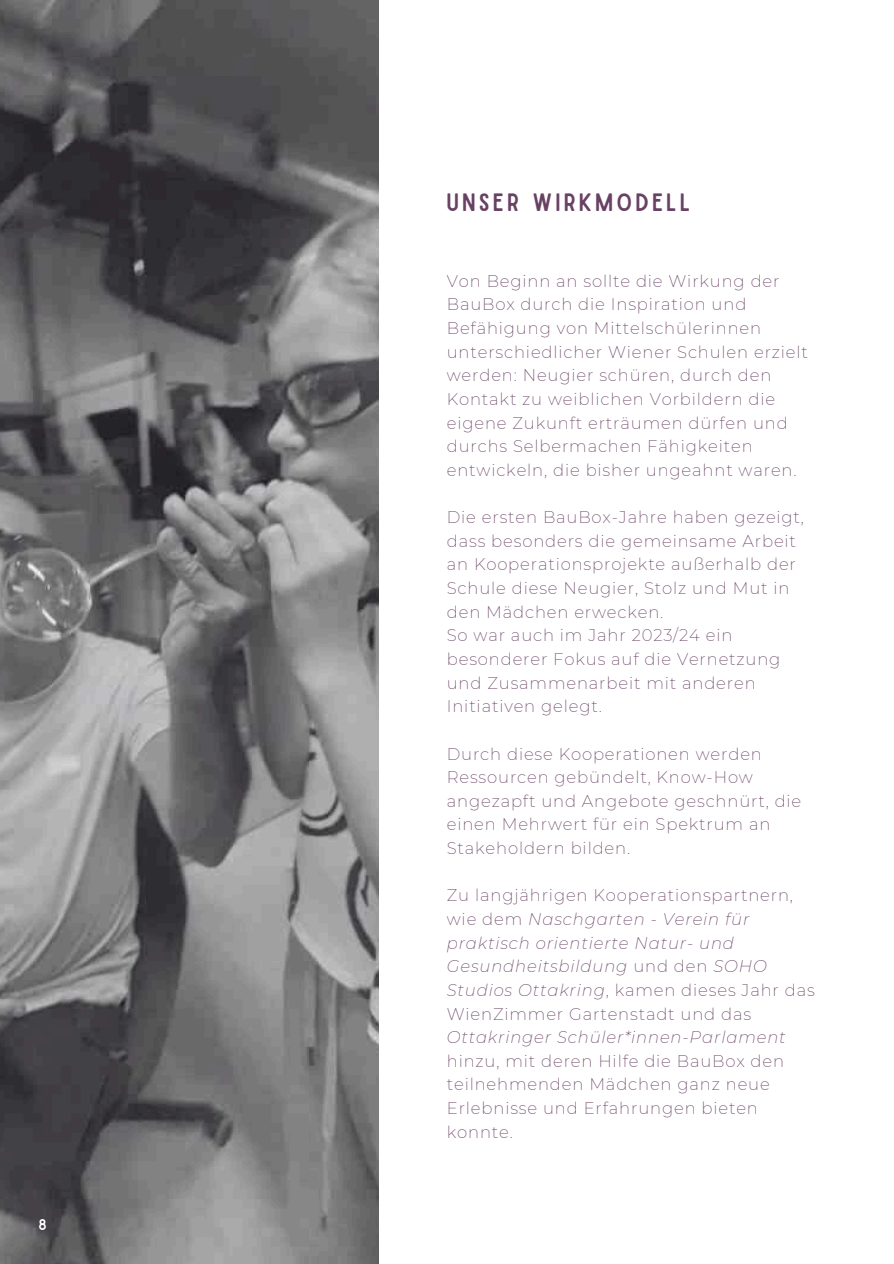
<style>
.page{position:relative;width:894px;height:1264px;background:#fff}
.page>*{position:absolute;margin:0;border:0;box-sizing:border-box;transform-origin:0 0}
.t1{font:24px "Sailors";letter-spacing:.13em;color:#684163}
.t2{font:200 16.5px/23.7px "Montserrat";letter-spacing:.05em;color:#684163}
.t3{font:15px "Sailors";color:#fff}
.s1{font-style:italic}
</style>
<div class="page">
<img style="left:0;top:0;width:378px;height:1263px">
<p class="t3" style="left:38px;top:1218px;width:10px">8</p>
<p class="t1" style="left:446px;top:193px;width:245px">UNSER WIRKMODELL</p>
<h1 class="t2" style="left:446px;top:269px;width:362px">Von Beginn an sollte die Wirkung der BauBox durch die Inspiration und Befähigung von Mittelschülerinnen unterschiedlicher Wiener Schulen erzielt werden: Neugier schüren, durch den Kontakt zu weiblichen Vorbildern die eigene Zukunft erträumen dürfen und durchs Selbermachen Fähigkeiten entwickeln, die bisher ungeahnt waren.</h1>
<p class="t2" style="left:446px;top:505px;width:358px">Die ersten BauBox-Jahre haben gezeigt, dass besonders die gemeinsame Arbeit an Kooperationsprojekte außerhalb der Schule diese Neugier, Stolz und Mut in den Mädchen erwecken.</p>
<p class="t2" style="left:446px;top:623px;width:335px">So war auch im Jahr 2023/24 ein besonderer Fokus auf die Vernetzung und Zusammenarbeit mit anderen<br>Initiativen gelegt.</p>
<p class="t2" style="left:446px;top:741px;width:356px">Durch diese Kooperationen werden<br>Ressourcen gebündelt, Know-How angezapft und Angebote geschnürt, die einen Mehrwert für ein Spektrum an<br>Stakeholdern bilden.</p>
<p class="t2" style="left:446px;top:883px;width:369px">Zu langjährigen Kooperationspartnern, wie dem <span class="s1">Naschgarten - Verein für praktisch orientierte Natur- und Gesundheitsbildung</span> und den <span class="s1">SOHO Studios Ottakring</span>, kamen dieses Jahr das WienZimmer Gartenstadt und das <span class="s1">Ottakringer Schüler*innen-Parlament </span>hinzu, mit deren Hilfe die BauBox den teilnehmenden Mädchen ganz neue Erlebnisse und Erfahrungen bieten konnte.</p>
</div>
